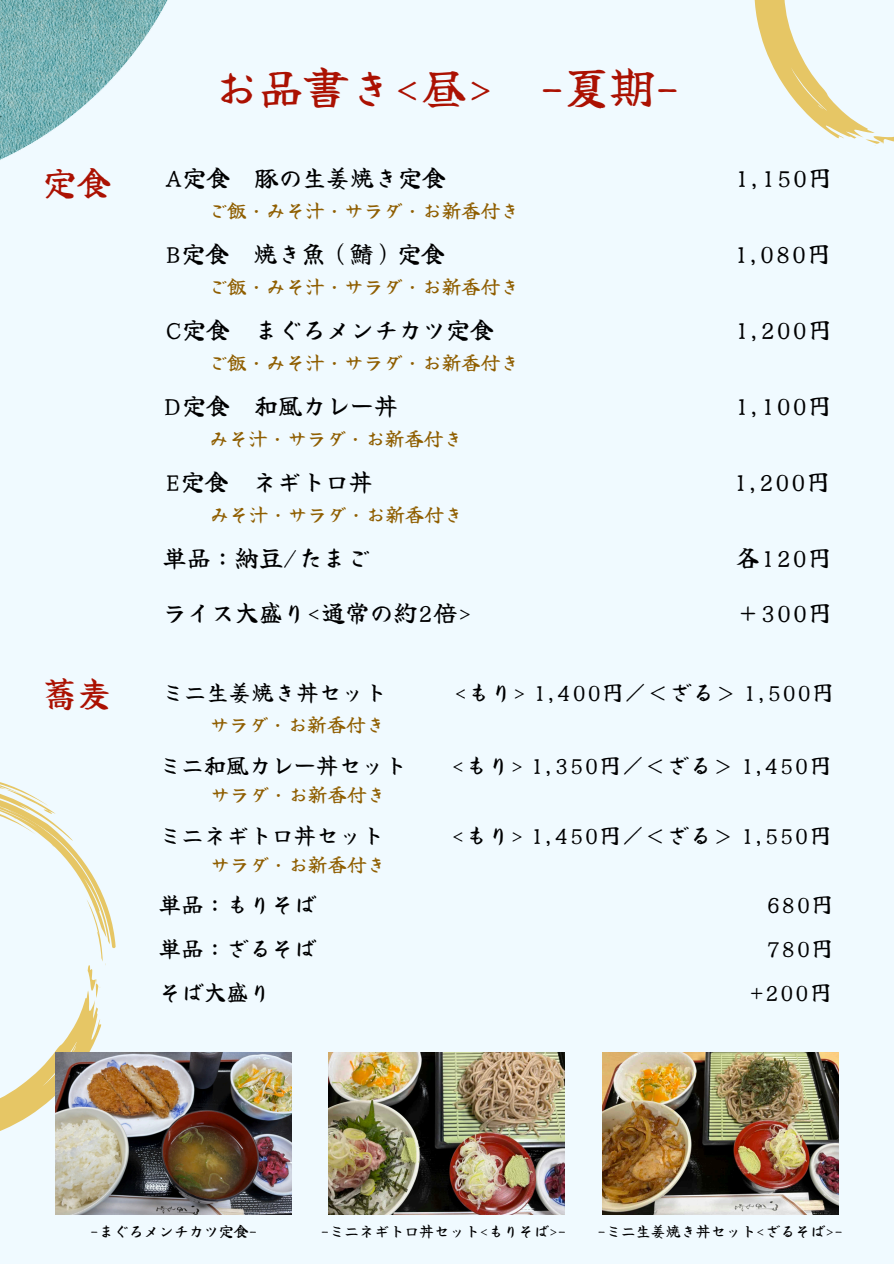
<style>
.page{position:relative;width:894px;height:1264px;background:#fff}
.page>*{position:absolute;margin:0;border:0;box-sizing:border-box;transform-origin:0 0}
.t1{font:45px "Yuji Syuku";color:#ab1102}
.t2{font:34.5px "Yuji Mai";color:#ab1102}
.t3{font:24px "Yuji Syuku";color:#000}
.t4{font:22.5px "Yuji Syuku";color:#000}
.t5{font:19.5px "Yuji Syuku";color:#8f5e00}
.t6{font:15px "Yuji Syuku";color:#000}
</style>
<div class="page">
<div style="left:0;top:0;width:893px;height:1263px;background:#f0faff"></div>
<svg style="left:754px;top:0;width:139px;height:146px"></svg>
<img style="left:0;top:0;width:168px;height:160px">
<svg style="left:0;top:782px;width:115px;height:360px"></svg>
<img style="left:56px;top:1052px;width:236px;height:162px">
<img style="left:328px;top:1052px;width:237px;height:162px">
<img style="left:602px;top:1052px;width:236px;height:162px">
<h4 class="t1" style="left:213px;top:53px;width:468px">お品書き&lt;昼&gt; -夏期-</h4>
<p class="t2" style="left:43px;top:156px;width:70px">定食</p>
<h1 class="t3" style="left:165px;top:159px;width:283px">A定食 豚の生姜焼き定食</h1>
<h1 class="t3" style="left:733px;top:159px;width:100px">1,150円</h1>
<h2 class="t5" style="left:207px;top:195px;width:313px">ご飯・みそ汁・サラダ・お新香付き</h2>
<h3 class="t3" style="left:165px;top:235px;width:282px">B定食 焼き魚（鯖）定食</h3>
<h3 class="t3" style="left:732px;top:235px;width:100px">1,080円</h3>
<h5 class="t5" style="left:207px;top:271px;width:313px">ご飯・みそ汁・サラダ・お新香付き</h5>
<h3 class="t3" style="left:165px;top:311px;width:330px">C定食 まぐろメンチカツ定食</h3>
<h3 class="t3" style="left:733px;top:311px;width:100px">1,200円</h3>
<h5 class="t5" style="left:207px;top:347px;width:313px">ご飯・みそ汁・サラダ・お新香付き</h5>
<h3 class="t3" style="left:163px;top:387px;width:237px">D定食 和風カレー丼</h3>
<h3 class="t3" style="left:733px;top:387px;width:100px">1,100円</h3>
<h5 class="t5" style="left:209px;top:423px;width:255px">みそ汁・サラダ・お新香付き</h5>
<h3 class="t3" style="left:165px;top:463px;width:209px">E定食 ネギトロ丼</h3>
<h3 class="t3" style="left:732px;top:463px;width:100px">1,200円</h3>
<h5 class="t5" style="left:210px;top:499px;width:255px">みそ汁・サラダ・お新香付き</h5>
<h3 class="t3" style="left:163px;top:539px;width:209px">単品：納豆/たまご</h3>
<h3 class="t3" style="left:735px;top:539px;width:98px">各120円</h3>
<h5 class="t3" style="left:163px;top:593px;width:311px">ライス大盛り&lt;通常の約2倍&gt;</h5>
<h5 class="t3" style="left:735px;top:593px;width:98px">＋300円</h5>
<h4 class="t2" style="left:43px;top:667px;width:70px">蕎麦</h4>
<h2 class="t4" style="left:161px;top:675px;width:226px">ミニ生姜焼き丼セット</h2>
<h2 class="t4" style="left:453px;top:675px;width:382px">&lt;もり&gt; 1,400円／＜ざる＞ 1,500円</h2>
<h4 class="t5" style="left:210px;top:709px;width:177px">サラダ・お新香付き</h4>
<h5 class="t4" style="left:159px;top:747px;width:249px">ミニ和風カレー丼セット</h5>
<h5 class="t4" style="left:451px;top:747px;width:382px">&lt;もり&gt; 1,350円／＜ざる＞ 1,450円</h5>
<h4 class="t5" style="left:210px;top:779px;width:177px">サラダ・お新香付き</h4>
<p class="t4" style="left:159px;top:817px;width:226px">ミニネギトロ丼セット</p>
<p class="t4" style="left:451px;top:817px;width:382px">&lt;もり&gt; 1,450円／＜ざる＞ 1,550円</p>
<h5 class="t5" style="left:210px;top:849px;width:177px">サラダ・お新香付き</h5>
<h4 class="t4" style="left:159px;top:886px;width:159px">単品：もりそば</h4>
<h4 class="t4" style="left:765px;top:886px;width:69px">680円</h4>
<h5 class="t4" style="left:159px;top:930px;width:159px">単品：ざるそば</h5>
<h5 class="t4" style="left:765px;top:930px;width:69px">780円</h5>
<h4 class="t4" style="left:159px;top:974px;width:114px">そば大盛り</h4>
<h4 class="t4" style="left:748px;top:974px;width:85px">+200円</h4>
<h4 class="t6" style="left:90px;top:1219px;width:168px">-まぐろメンチカツ定食-</h4>
<h4 class="t6" style="left:321px;top:1219px;width:247px">-ミニネギトロ丼セット&lt;もりそば&gt;-</h4>
<p class="t6" style="left:597px;top:1219px;width:247px">-ミニ生姜焼き丼セット&lt;ざるそば&gt;-</p>
</div>
